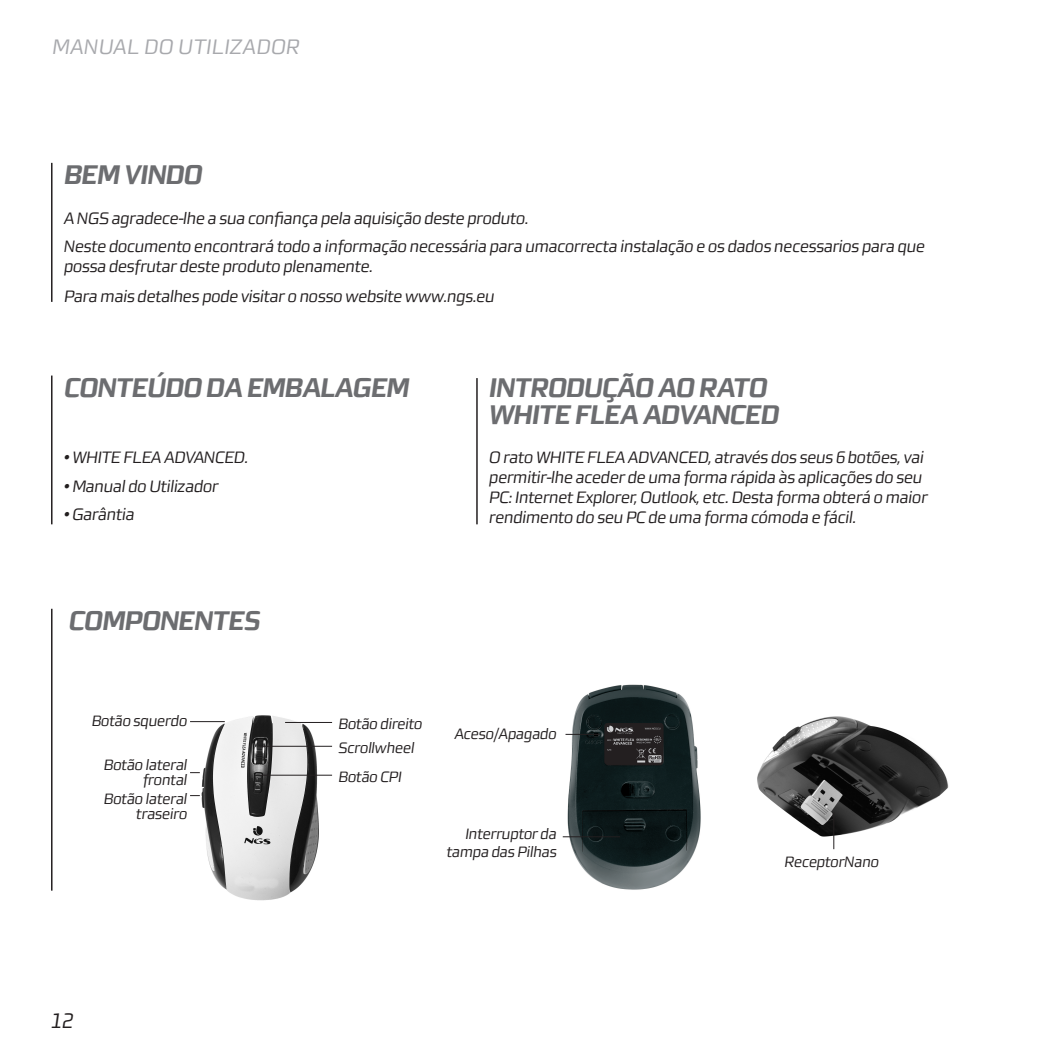
<style>
.page{position:relative;width:1063px;height:1063px;background:#fff}
.page>*{position:absolute;margin:0;border:0;box-sizing:border-box;transform-origin:0 0}
.t1{font:italic 700 27px/27px "Morgan Sans";letter-spacing:-.04em;color:#6c6d70}
.t2{font:italic 21px "Morgan Sans";color:#a8a9ad}
.t3{font:italic 21px "Morgan Sans";color:#231f20}
.t4{font:italic 16.5px/19.8px "Morgan Sans";letter-spacing:-.04em;color:#231f20}
.t5{font:italic 15px/15px "Morgan Sans";letter-spacing:-.04em;color:#231f20;text-align:right}
</style>
<div class="page">
<img style="left:757px;top:716px;width:192px;height:134px">
<img style="left:196px;top:715px;width:131px;height:186px">
<hr style="left:285px;top:722px;width:47px;height:1px;background:#231f20">
<hr style="left:262px;top:746px;width:70px;height:1px;background:#231f20">
<hr style="left:261px;top:775px;width:71px;height:1px;background:#231f20">
<hr style="left:190px;top:721px;width:35px;height:1px;background:#231f20">
<img style="left:562px;top:684px;width:139px;height:206px">
<hr style="left:563px;top:836px;width:57px;height:1px;background:#231f20">
<hr style="left:833px;top:813px;width:1px;height:36px;background:#231f20">
<hr style="left:566px;top:734px;width:34px;height:1px;background:#231f20">
<hr style="left:51px;top:163px;width:2px;height:139px;background:#231f20">
<hr style="left:51px;top:609px;width:2px;height:282px;background:#231f20">
<hr style="left:51px;top:376px;width:2px;height:148px;background:#231f20">
<hr style="left:476px;top:378px;width:2px;height:146px;background:#231f20">
<p class="t2" style="left:52px;top:34px;width:249px">MANUAL DO UTILIZADOR</p>
<h1 class="t1" style="left:64px;top:162px;width:140px">BEM VINDO</h1>
<p class="t4" style="left:64px;top:204px;width:863px;line-height:28.2px">A NGS agradece-lhe a sua confiança pela aquisição deste produto.<br>Neste documento encontrará todo a informação necessária para umacorrecta instalação e os dados necessarios para que</p>
<p class="t4" style="left:64px;top:251px;width:433px;line-height:30px">possa desfrutar deste produto plenamente.<br>Para mais detalhes pode visitar o nosso website www.ngs.eu</p>
<h1 class="t1" style="left:64px;top:374px;width:347px">CONTEÚDO DA EMBALAGEM</h1>
<p class="t4" style="left:64px;top:448px;width:186px">• WHITE FLEA ADVANCED.</p>
<p class="t4" style="left:64px;top:476px;width:156px">• Manual do Utilizador</p>
<p class="t4" style="left:64px;top:504px;width:73px">• Garântia</p>
<h1 class="t1" style="left:489px;top:374px;width:292px">INTRODUÇÃO AO RATO<br>WHITE FLEA ADVANCED</h1>
<p class="t4" style="left:489px;top:448px;width:440px">O rato WHITE FLEA ADVANCED, através dos seus 6 botões, vai permitir-lhe aceder de uma forma rápida às aplicações do seu PC: Internet Explorer, Outlook, etc. Desta forma obterá o maior rendimento do seu PC de uma forma cómoda e fácil.</p>
<h1 class="t1" style="left:69px;top:608px;width:194px">COMPONENTES</h1>
<p class="t5" style="left:91px;top:713px;width:98px">Botão squerdo</p>
<p class="t5" style="left:104px;top:757px;width:85px">Botão lateral frontal</p>
<p class="t5" style="left:104px;top:791px;width:85px">Botão lateral traseiro</p>
<p class="t5" style="left:338px;top:712px;width:86px;line-height:23.7px;text-align:left">Botão direito<br>Scrollwheel</p>
<p class="t5" style="left:338px;top:769px;width:65px">Botão CPI</p>
<p class="t5" style="left:454px;top:727px;width:104px">Aceso/Apagado</p>
<p class="t5" style="left:446px;top:825px;width:112px;line-height:18px">Interruptor da tampa das Pilhas</p>
<p class="t5" style="left:784px;top:854px;width:96px">ReceptorNano</p>
<p class="t3" style="left:51px;top:1008px;width:24px">12</p>
</div>
